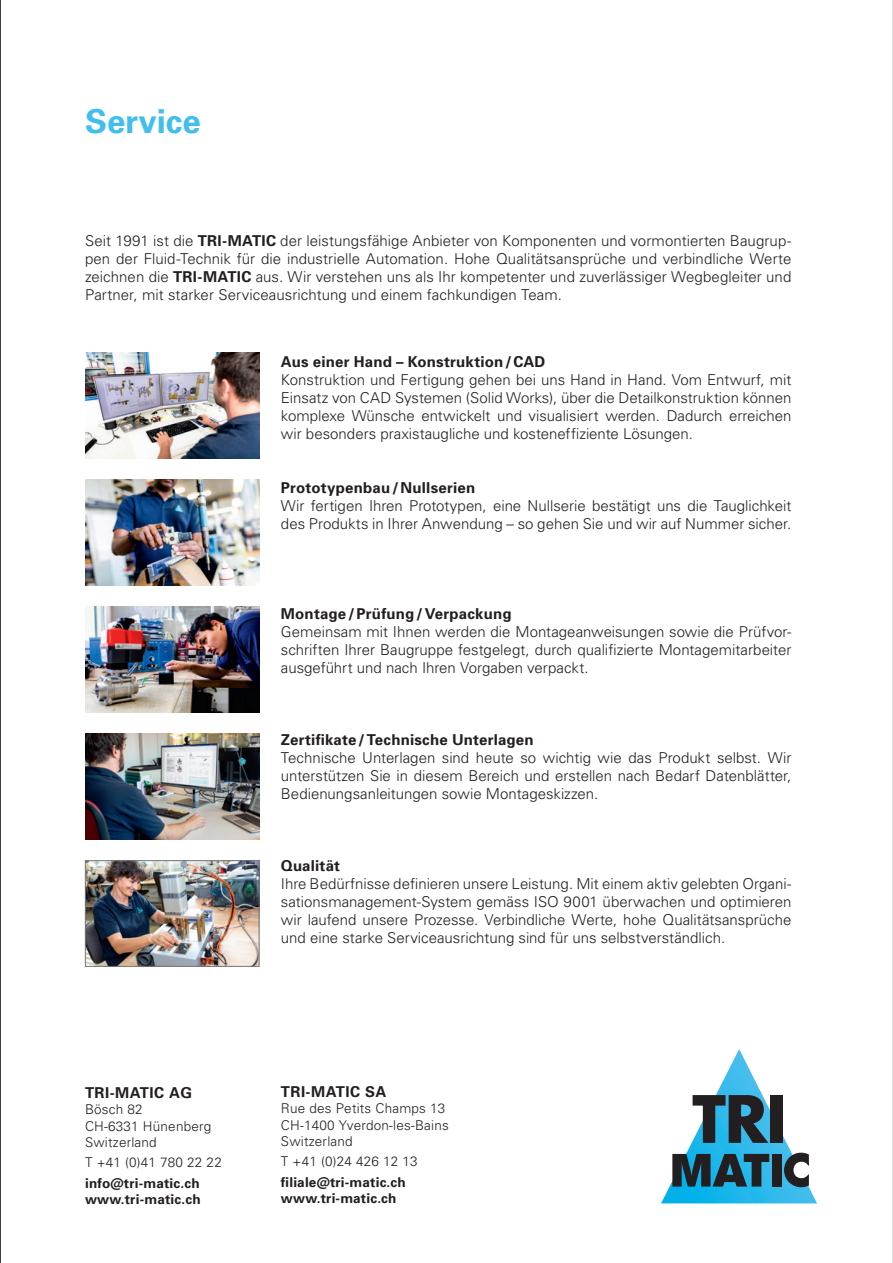
<style>
.page{position:relative;width:893px;height:1263px;background:#fff}
.page>*{position:absolute;margin:0;border:0;box-sizing:border-box;transform-origin:0 0}
.t1{font:700 33px "Univers";color:#41beee}
.t2{font:300 15px/18px "Univers";color:#231f20;text-align:justify}
.t3{font:700 15px "Univers";letter-spacing:.015em;color:#231f20}
.t4{font:300 13.5px/16.2px "Univers";letter-spacing:.015em;color:#231f20}
.t5{font:700 13.5px/16.2px "Univers";letter-spacing:.015em;color:#231f20}
.s1{font-weight:700}
</style>
<div class="page">
<hr style="left:892px;top:0;width:1px;height:1263px;background:#231f20">
<img style="left:85px;top:606px;width:174px;height:107px">
<img style="left:85px;top:479px;width:174px;height:107px">
<img style="left:87px;top:862px;width:170px;height:103px">
<div style="left:85px;top:860px;width:174px;height:107px;border:1px solid #757679"></div>
<img style="left:85px;top:733px;width:174px;height:107px">
<img style="left:85px;top:353px;width:174px;height:106px">
<img style="left:661px;top:1049px;width:156px;height:154px">
<svg style="left:672px;top:1154px;width:97px;height:32px;background:#215264"></svg>
<div style="left:772px;top:1154px;width:9px;height:32px;background:#231f20"></div>
<svg style="left:784px;top:1152px;width:26px;height:36px"></svg>
<svg style="left:693px;top:1095px;width:75px;height:48px;background:#386374"></svg>
<div style="left:770px;top:1095px;width:13px;height:48px;background:#231f20"></div>
<hr style="left:0;top:0;width:1px;height:1263px;background:#231f20">
<h1 class="t1" style="left:85px;top:100px;width:117px">Service</h1>
<p class="t2" style="left:85px;top:231px;width:708px">Seit 1991 ist die <span class="s1">TRI-MATIC</span> der leistungsfähige Anbieter von Komponenten und vormontierten Baugrup&shy;pen der Fluid-Technik für die industrielle Automation. Hohe Qualitätsansprüche und verbindliche Werte zeichnen die <span class="s1">TRI-MATIC</span> aus. Wir verstehen uns als Ihr kompetenter und zuverlässiger Wegbegleiter und Partner, mit starker Serviceausrichtung und einem fachkundigen Team.</p>
<p class="t3" style="left:281px;top:352px;width:266px">Aus einer Hand – Konstruktion/CAD</p>
<p class="t2" style="left:281px;top:370px;width:512px">Konstruktion und Fertigung gehen bei uns Hand in Hand. Vom Entwurf, mit Einsatz von CAD Systemen (Solid Works), über die Detailkonstruktion können komplexe Wünsche entwickelt und visualisiert werden. Dadurch erreichen wir besonders praxistaugliche und kosteneffiziente Lösungen.</p>
<p class="t3" style="left:281px;top:478px;width:196px">Prototypenbau/Nullserien</p>
<p class="t2" style="left:281px;top:496px;width:512px">Wir fertigen Ihren Prototypen, eine Nullserie bestätigt uns die Tauglichkeit des Produkts in Ihrer Anwendung – so gehen Sie und wir auf Nummer sicher.</p>
<p class="t3" style="left:281px;top:604px;width:232px">Montage/Prüfung/Verpackung</p>
<p class="t2" style="left:281px;top:622px;width:512px">Gemeinsam mit Ihnen werden die Montageanweisungen sowie die Prüfvor&shy;schriften Ihrer Baugruppe festgelegt, durch qualifizierte Montagemitarbeiter ausgeführt und nach Ihren Vorgaben verpackt.</p>
<p class="t3" style="left:281px;top:730px;width:254px">Zertifikate/Technische Unterlagen</p>
<p class="t2" style="left:281px;top:748px;width:512px">Technische Unterlagen sind heute so wichtig wie das Produkt selbst. Wir unterstützen Sie in diesem Bereich und erstellen nach Bedarf Datenblätter, Bedienungsanleitungen sowie Montageskizzen.</p>
<p class="t3" style="left:85px;top:1083px;width:109px">TRI-MATIC AG</p>
<p class="t4" style="left:85px;top:1101px;width:128px">Bösch 82<br>CH-6331 Hünenberg<br>Switzerland</p>
<p class="t4" style="left:85px;top:1154px;width:138px">T +41 (0)41 780 22 22</p>
<p class="t5" style="left:85px;top:1174px;width:117px">info@tri-matic.ch www.tri-matic.ch</p>
<p class="t3" style="left:281px;top:856px;width:61px">Qualität</p>
<p class="t2" style="left:281px;top:874px;width:512px">Ihre Bedürfnisse definieren unsere Leistung. Mit einem aktiv gelebten Organi&shy;sationsmanagement-System gemäss ISO 9001 überwachen und optimieren wir laufend unsere Prozesse. Verbindliche Werte, hohe Qualitätsansprüche und eine starke Serviceausrichtung sind für uns selbstverständlich.</p>
<p class="t3" style="left:281px;top:1082px;width:107px">TRI-MATIC SA</p>
<p class="t4" style="left:281px;top:1100px;width:169px">Rue des Petits Champs 13<br>CH-1400 Yverdon-les-Bains<br>Switzerland</p>
<p class="t4" style="left:281px;top:1153px;width:138px">T +41 (0)24 426 12 13</p>
<p class="t5" style="left:281px;top:1173px;width:126px">filiale@tri-matic.ch www.tri-matic.ch</p>
</div>
